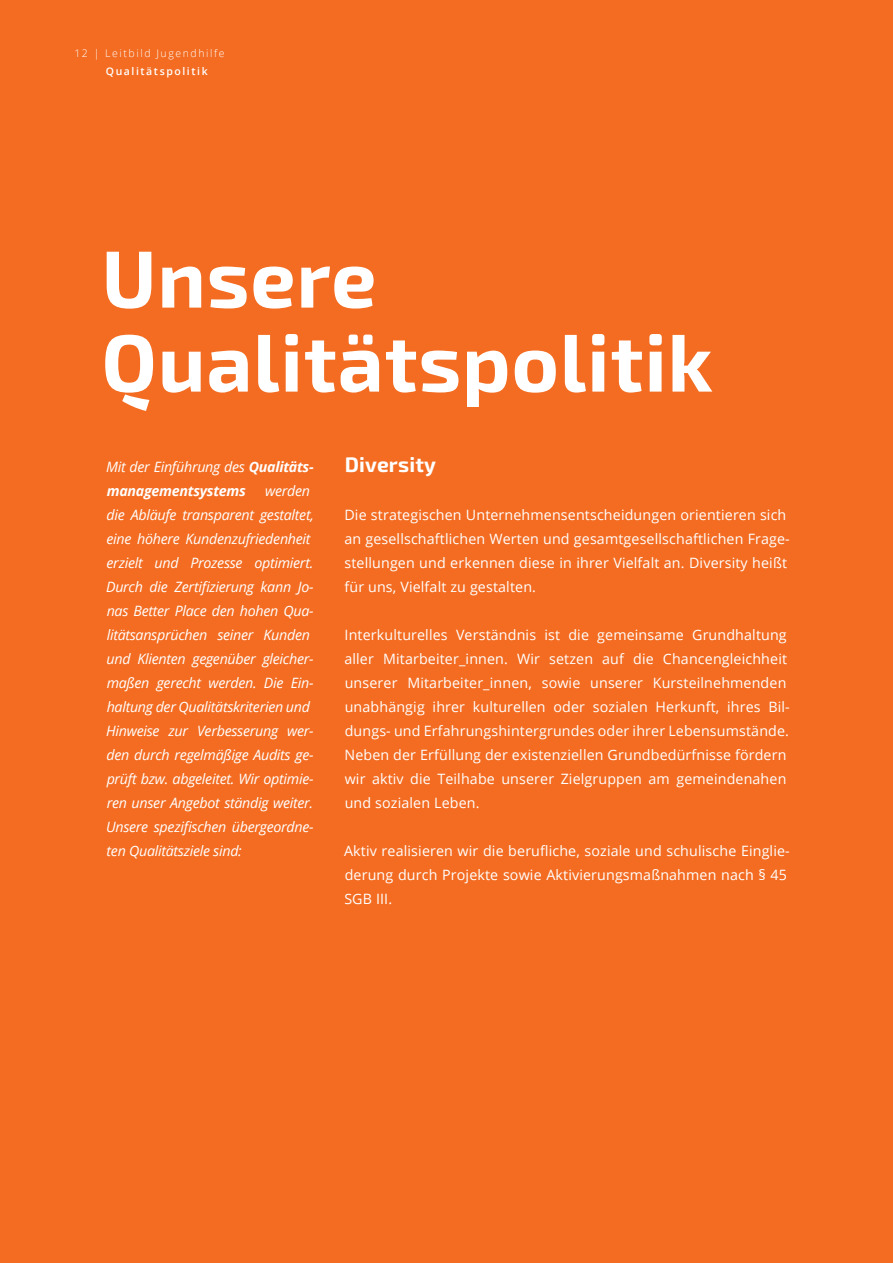
<style>
.page{position:relative;width:893px;height:1263px;background:#f36c21}
.page>*{position:absolute;margin:0;border:0;box-sizing:border-box;transform-origin:0 0}
.t1{font:700 81px/84px "Exo 2";letter-spacing:.01em;color:#fff}
.t2{font:700 21px "Exo 2";letter-spacing:.01em;color:#fff}
.t3{font:14.25px/24px "Open Sans";letter-spacing:.01em;color:#fff}
.t4{font:italic 14.25px/24px "Open Sans";letter-spacing:-.02em;color:#fff}
.t5{font:italic 700 14.25px/24px "Open Sans";letter-spacing:-.02em;color:#fff}
.t6{font:300 10.5px "Open Sans";letter-spacing:.15em;color:#fff}
.t7{font:600 10.5px "Open Sans";letter-spacing:.15em;color:#fff}
.s1{font-weight:400}
</style>
<div class="page">
<p class="t6" style="left:74px;top:49px;width:152px">12 | Leitbild Jugendhilfe</p>
<p class="t7" style="left:106px;top:67px;width:103px">Qualitätspolitik</p>
<h1 class="t1" style="left:101px;top:239px;width:613px">Unsere<br>Qualitätspolitik</h1>
<p class="t5" style="left:106px;top:456px;width:209px"><span class="s1">Mit der Einführung des</span> Qualitäts&shy;managementsystems</p>
<p class="t4" style="left:106px;top:480px;width:209px;text-indent:159px">werden die Abläufe transparent gestaltet, eine höhere Kundenzufriedenheit erzielt und Prozesse optimiert.<br>Durch die Zertifizierung kann Jo&shy;nas Better Place den hohen Qua&shy;litätsansprüchen seiner Kunden und Klienten gegenüber gleicher&shy;maßen gerecht werden. Die Ein&shy;haltung der Qualitätskriterien und<br>Hinweise zur Verbesserung wer&shy;den durch regelmäßige Audits ge&shy;prüft bzw. abgeleitet. Wir optimie&shy;ren unser Angebot ständig weiter.<br>Unsere spezifischen übergeordne&shy;ten Qualitätsziele sind:</p>
<h2 class="t2" style="left:345px;top:453px;width:93px">Diversity</h2>
<p class="t3" style="left:344px;top:502px;width:447px">Die strategischen Unternehmensentscheidungen orientieren sich an gesellschaftlichen Werten und gesamtgesellschaftlichen Frage&shy;stellungen und erkennen diese in ihrer Vielfalt an. Diversity heißt für uns, Vielfalt zu gestalten.</p>
<p class="t3" style="left:344px;top:622px;width:447px">Interkulturelles Verständnis ist die gemeinsame Grundhaltung aller Mitarbeiter_innen. Wir setzen auf die Chancengleichheit unserer Mitarbeiter_innen, sowie unserer Kursteilnehmenden unabhängig ihrer kulturellen oder sozialen Herkunft, ihres Bil&shy;dungs- und Erfahrungshintergrundes oder ihrer Lebensumstände.<br>Neben der Erfüllung der existenziellen Grundbedürfnisse fördern wir aktiv die Teilhabe unserer Zielgruppen am gemeindenahen und sozialen Leben.</p>
<p class="t3" style="left:344px;top:838px;width:447px">Aktiv realisieren wir die berufliche, soziale und schulische Einglie&shy;derung durch Projekte sowie Aktivierungsmaßnahmen nach § 45<br>SGB III.</p>
</div>
